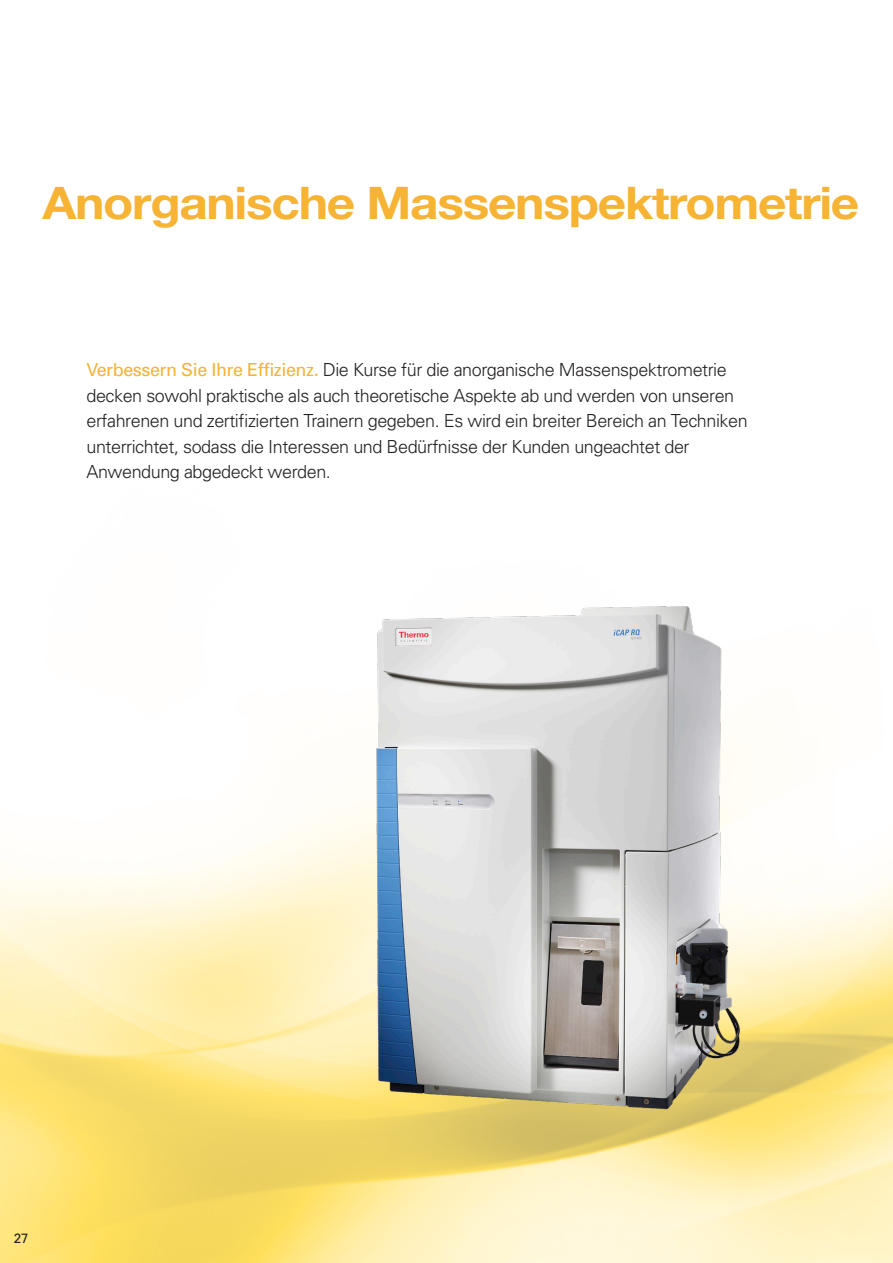
<style>
.page{position:relative;width:893px;height:1263px;background:#fff}
.page>*{position:absolute;margin:0;border:0;box-sizing:border-box;transform-origin:0 0}
.t1{font:700 45px "Helvetica Neue LT Std";letter-spacing:-.025em;color:#f7b333;scale:1.1 1}
.t2{font:300 18px/25.5px "Univers";letter-spacing:-.025em;color:#231f20}
.t3{font:13.5px "Univers";color:#231f20}
.s1{font-weight:400;color:#f7b333}
</style>
<div class="page">
<img style="left:0;top:819px;width:893px;height:444px">
<img style="left:317px;top:606px;width:475px;height:521px">
<h1 class="t1" style="left:43px;top:175px;width:744px">Anorganische Massenspektrometrie</h1>
<p class="t2" style="left:86px;top:356px;width:663px"><span class="s1">Verbessern Sie Ihre Effizienz.</span> Die Kurse für die anorganische Massenspektrometrie decken sowohl praktische als auch theoretische Aspekte ab und werden von unseren erfahrenen und zertifizierten Trainern gegeben. Es wird ein breiter Bereich an Techniken unterrichtet, sodass die Interessen und Bedürfnisse der Kunden ungeachtet der Anwendung abgedeckt werden.</p>
<p class="t3" style="left:14px;top:1230px;width:17px">27</p>
</div>
